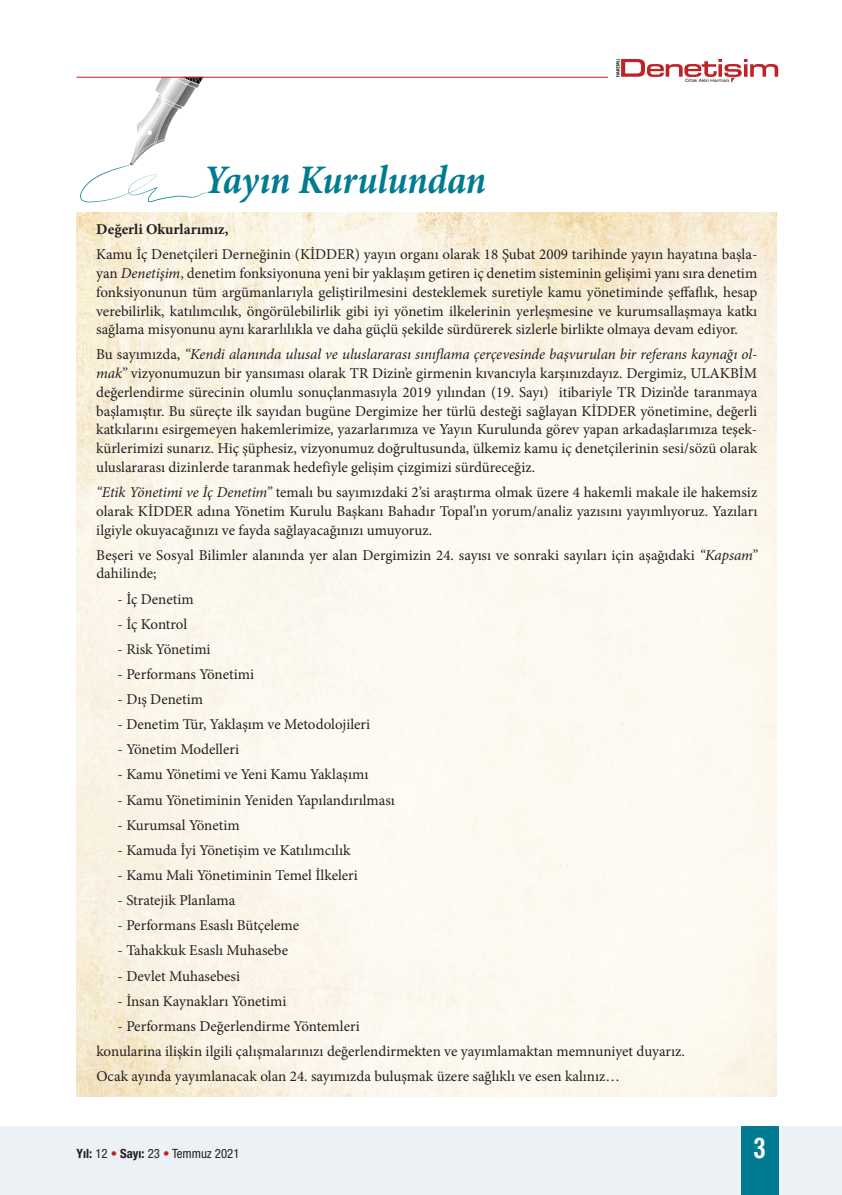
<style>
.page{position:relative;width:842px;height:1195px;background:#fff}
.page>*{position:absolute;margin:0;border:0;box-sizing:border-box;transform-origin:0 0}
.t1{font:italic 700 40.5px "Minion Pro";letter-spacing:-.005em;color:#007b91;scale:.91 1}
.t2{font:700 condensed 28.8px "Helvetica Neue LT Pro";color:#fff;scale:.83 1}
.t3{font:15px/18.8px "Minion Pro";color:#231f20;text-align:justify}
.t4{font:700 15px "Minion Pro";color:#231f20}
.t5{font:condensed 12.75px "Helvetica Neue LT Pro";color:#231f20}
.t6{font:expanded 4.5px "Helvetica Neue LT Pro";color:#231f20;scale:.96 1}
.s1{font-style:italic}
.s2{font-weight:700}
.s3{font-weight:700;color:#bf2227}
</style>
<div class="page">
<svg style="left:80px;top:78px;width:128px;height:124px"></svg>
<img style="left:76px;top:212px;width:701px;height:884px">
<hr style="left:77px;top:77px;width:531px;height:1px;background:#bf2227">
<svg style="left:616px;top:59px;width:162px;height:24px"></svg>
<div style="left:0;top:1127px;width:842px;height:68px;background:#ebf1f4"></div>
<div style="left:741px;top:1127px;width:37px;height:68px;background:#007b91"></div>
<p class="t6" style="left:685px;top:78px;width:48px">Ortak Aklın Harmanı</p>
<h1 class="t1" style="left:204px;top:151px;width:312px">Yayın Kurulundan</h1>
<p class="t4" style="left:96px;top:219px;width:134px">Değerli Okurlarımız,</p>
<p class="t3" style="left:96px;top:245px;width:663px">Kamu İç Denetçileri Derneğinin (KİDDER) yayın organı olarak 18 Şubat 2009 tarihinde yayın hayatına başla&shy;yan <span class="s1">Denetişim</span>, denetim fonksiyonuna yeni bir yaklaşım getiren iç denetim sisteminin gelişimi yanı sıra denetim fonksiyonunun tüm argümanlarıyla geliştirilmesini desteklemek suretiyle kamu yönetiminde şeffaflık, hesap verebilirlik, katılımcılık, öngörülebilirlik gibi iyi yönetim ilkelerinin yerleşmesine ve kurumsallaşmaya katkı sağlama misyonunu aynı kararlılıkla ve daha güçlü şekilde sürdürerek sizlerle birlikte olmaya devam ediyor.</p>
<p class="t3" style="left:96px;top:345px;width:663px">Bu sayımızda, <span class="s1">“Kendi alanında ulusal ve uluslararası sınıflama çerçevesinde başvurulan bir referans kaynağı ol&shy;mak”</span> vizyonumuzun bir yansıması olarak TR Dizin’e girmenin kıvancıyla karşınızdayız. Dergimiz, ULAKBİM değerlendirme sürecinin olumlu sonuçlanmasıyla 2019 yılından (19. Sayı) itibariyle TR Dizin’de taranmaya başlamıştır. Bu süreçte ilk sayıdan bugüne Dergimize her türlü desteği sağlayan KİDDER yönetimine, değerli katkılarını esirgemeyen hakemlerimize, yazarlarımıza ve Yayın Kurulunda görev yapan arkadaşlarımıza teşek&shy;kürlerimizi sunarız. Hiç şüphesiz, vizyonumuz doğrultusunda, ülkemiz kamu iç denetçilerinin sesi/sözü olarak uluslararası dizinlerde taranmak hedefiyle gelişim çizgimizi sürdüreceğiz.</p>
<p class="t3" style="left:96px;top:483px;width:663px"><span class="s1">“Etik Yönetimi ve İç Denetim”</span> temalı bu sayımızdaki 2’si araştırma olmak üzere 4 hakemli makale ile hakemsiz olarak KİDDER adına Yönetim Kurulu Başkanı Bahadır Topal’ın yorum/analiz yazısını yayımlıyoruz. Yazıları ilgiyle okuyacağınızı ve fayda sağlayacağınızı umuyoruz.</p>
<p class="t3" style="left:96px;top:546px;width:663px">Beşeri ve Sosyal Bilimler alanında yer alan Dergimizin 24. sayısı ve sonraki sayıları için aşağıdaki <span class="s1">“Kapsam” </span>dahilinde;</p>
<p class="t3" style="left:118px;top:589px;width:78px">- İç Denetim</p>
<p class="t3" style="left:118px;top:615px;width:71px">- İç Kontrol</p>
<p class="t3" style="left:118px;top:640px;width:95px">- Risk Yönetimi</p>
<p class="t3" style="left:118px;top:665px;width:138px">- Performans Yönetimi</p>
<p class="t3" style="left:118px;top:690px;width:87px">- Dış Denetim</p>
<p class="t3" style="left:118px;top:715px;width:254px">- Denetim Tür, Yaklaşım ve Metodolojileri</p>
<p class="t3" style="left:118px;top:740px;width:123px">- Yönetim Modelleri</p>
<p class="t3" style="left:118px;top:765px;width:252px">- Kamu Yönetimi ve Yeni Kamu Yaklaşımı</p>
<p class="t3" style="left:118px;top:790px;width:279px">- Kamu Yönetiminin Yeniden Yapılandırılması</p>
<p class="t3" style="left:118px;top:816px;width:124px">- Kurumsal Yönetim</p>
<p class="t3" style="left:118px;top:841px;width:234px">- Kamuda İyi Yönetişim ve Katılımcılık</p>
<p class="t3" style="left:118px;top:866px;width:242px">- Kamu Mali Yönetiminin Temel İlkeleri</p>
<p class="t3" style="left:118px;top:891px;width:119px">- Stratejik Planlama</p>
<p class="t3" style="left:118px;top:916px;width:183px">- Performans Esaslı Bütçeleme</p>
<p class="t3" style="left:118px;top:941px;width:172px">- Tahakkuk Esaslı Muhasebe</p>
<p class="t3" style="left:118px;top:966px;width:124px">- Devlet Muhasebesi</p>
<p class="t3" style="left:118px;top:991px;width:170px">- İnsan Kaynakları Yönetimi</p>
<p class="t3" style="left:96px;top:1013px;width:590px;line-height:25.2px;text-align:left;text-indent:21px">- Performans Değerlendirme Yöntemleri<br>konularına ilişkin ilgili çalışmalarınızı değerlendirmekten ve yayımlamaktan memnuniyet duyarız.<br>Ocak ayında yayımlanacak olan 24. sayımızda buluşmak üzere sağlıklı ve esen kalınız…</p>
<p class="t5" style="left:77px;top:1145px;width:164px"><span class="s2">Yıl:</span> 12 <span class="s3">•</span> <span class="s2">Sayı:</span> 23 <span class="s3">•</span> Temmuz 2021</p>
<h2 class="t2" style="left:754px;top:1130px;width:15px">3</h2>
</div>
